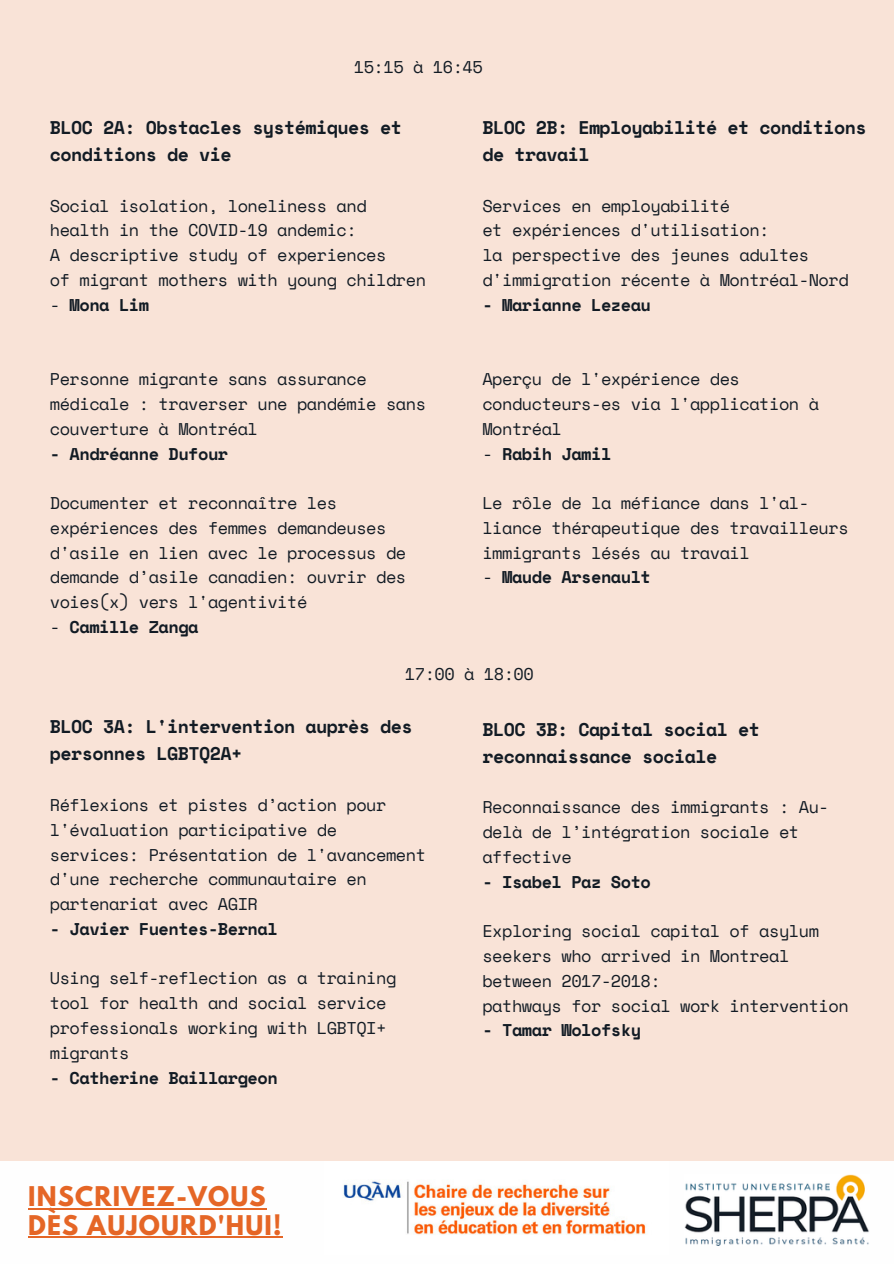
<style>
.page{position:relative;width:894px;height:1264px;background:#fff}
.page>*{position:absolute;margin:0;border:0;box-sizing:border-box;transform-origin:0 0}
.t1{font:700 24px/28.2px "League Spartan";letter-spacing:.05em;color:#e56626}
.t2{font:700 18.3px/27px "Space Mono";letter-spacing:-.03em;color:#121b24}
.t3{font:16.95px/24.8px "Space Mono";letter-spacing:-.03em;color:#121b24}
.t4{font:700 16.95px "Space Mono";letter-spacing:-.03em;color:#121b24}
.s1{font-weight:400}
</style>
<div class="page">
<img style="left:343px;top:1181px;width:303px;height:54px">
<img style="left:684px;top:1174px;width:185px;height:71px">
<div style="left:0;top:0;width:893px;height:1160px;background:#f9e3d7"></div>
<hr style="left:28px;top:1207px;width:239px;height:2px;background:#e56626">
<hr style="left:28px;top:1236px;width:254px;height:1px;background:#e56626">
<p class="t3" style="left:354px;top:54px;width:130px">15:15 à 16:45</p>
<p class="t2" style="left:50px;top:113px;width:353px">BLOC 2A: Obstacles systémiques et conditions de vie</p>
<p class="t3" style="left:50px;top:193px;width:318px">Social isolation, loneliness and health in the COVID-19 andemic:</p>
<p class="t3" style="left:50px;top:242px;width:338px">A descriptive study of experiences</p>
<p class="t3" style="left:50px;top:267px;width:377px">of migrant mothers with young children</p>
<p class="t4" style="left:50px;top:292px;width:101px"><span class="s1">-</span> Mona Lim</p>
<p class="t3" style="left:50px;top:366px;width:377px">Personne migrante sans assurance médicale : traverser une pandémie sans couverture à Montréal</p>
<p class="t4" style="left:50px;top:440px;width:180px">- Andréanne Dufour</p>
<p class="t3" style="left:50px;top:490px;width:358px">Documenter et reconnaître les expériences des femmes demandeuses d'asile en lien avec le processus de demande d’asile canadien: ouvrir des voies(x) vers l'agentivité</p>
<p class="t4" style="left:50px;top:614px;width:150px"><span class="s1">-</span> Camille Zanga</p>
<p class="t2" style="left:482px;top:113px;width:385px">BLOC 2B: Employabilité et conditions de travail</p>
<p class="t3" style="left:482px;top:193px;width:249px">Services en employabilité</p>
<p class="t3" style="left:482px;top:218px;width:289px">et expériences d'utilisation:</p>
<p class="t3" style="left:482px;top:242px;width:368px">la perspective des jeunes adultes d'immigration récente à Montréal-Nord</p>
<p class="t4" style="left:482px;top:292px;width:170px">- Marianne Lezeau</p>
<p class="t3" style="left:482px;top:366px;width:338px">Aperçu de l'expérience des conducteurs-es via l'application à<br>Montréal</p>
<p class="t4" style="left:482px;top:440px;width:130px"><span class="s1">-</span> Rabih Jamil</p>
<p class="t3" style="left:482px;top:490px;width:368px">Le rôle de la méfiance dans l'al&shy;liance thérapeutique des travailleurs immigrants lésés au travail</p>
<p class="t4" style="left:482px;top:564px;width:170px"><span class="s1">-</span> Maude Arsenault</p>
<p class="t3" style="left:405px;top:661px;width:130px">17:00 à 18:00</p>
<p class="t2" style="left:50px;top:712px;width:364px">BLOC 3A: L'intervention auprès des personnes LGBTQ2A+</p>
<p class="t3" style="left:50px;top:792px;width:377px">Réflexions et pistes d’action pour l'évaluation participative de services: Présentation de l'avancement d'une recherche communautaire en partenariat avec AGIR</p>
<p class="t4" style="left:50px;top:915px;width:229px">- Javier Fuentes-Bernal</p>
<p class="t3" style="left:50px;top:965px;width:348px">Using self-reflection as a training tool for health and social service professionals working with LGBTQI+ migrants</p>
<p class="t4" style="left:50px;top:1064px;width:229px">- Catherine Baillargeon</p>
<p class="t1" style="left:28px;top:1185px;width:255px">INSCRIVEZ-VOUS<br>DÈS AUJOURD'HUI!</p>
<p class="t2" style="left:482px;top:715px;width:279px">BLOC 3B: Capital social et reconnaissance sociale</p>
<p class="t3" style="left:482px;top:794px;width:348px">Reconnaissance des immigrants : Au&shy;delà de l’intégration sociale et affective</p>
<p class="t4" style="left:482px;top:868px;width:170px">- Isabel Paz Soto</p>
<p class="t3" style="left:482px;top:918px;width:338px">Exploring social capital of asylum seekers who arrived in Montreal between 2017-2018:</p>
<p class="t3" style="left:482px;top:992px;width:368px">pathways for social work intervention</p>
<p class="t4" style="left:482px;top:1017px;width:160px">- Tamar Wolofsky</p>
</div>
